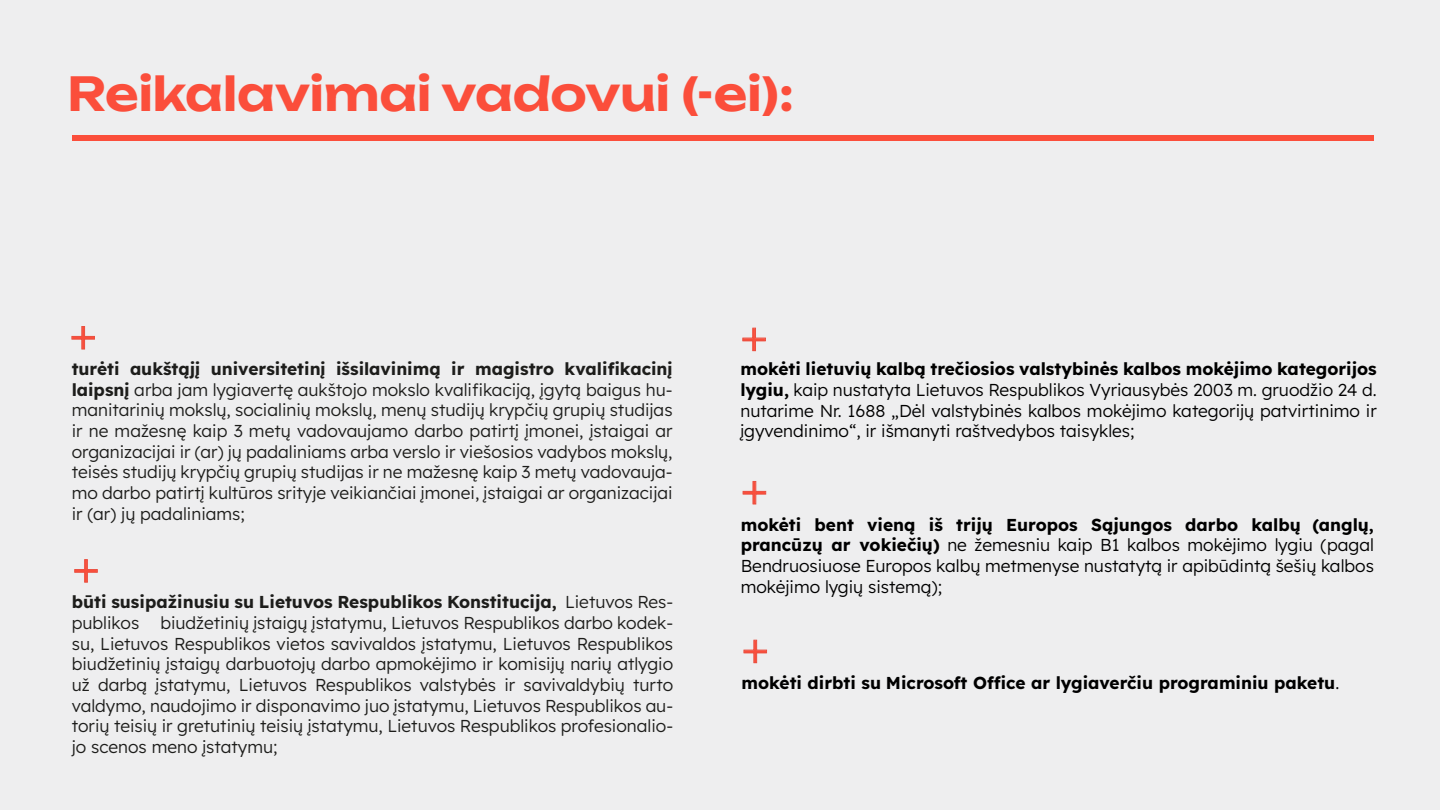
<style>
.page{position:relative;width:1440px;height:810px;background:#eeeeef}
.page>*{position:absolute;margin:0;border:0;box-sizing:border-box;transform-origin:0 0}
.t1{font:600 46.35px "Unbounded";color:#fb4e3b}
.t2{font:300 45.08px "Helvetica";color:#fb4e3b}
.t3{font:17.25px/20.7px "Lexend";color:#1d1d1b;text-align:justify}
.t4{font:17.25px/20.7px "Lexend";color:#000;text-align:justify}
</style>
<div class="page">
<svg style="left:71px;top:326px;width:24px;height:24px"></svg>
<svg style="left:74px;top:559px;width:24px;height:24px"></svg>
<svg style="left:742px;top:327px;width:24px;height:24px"></svg>
<div style="left:73px;top:136px;width:1301px;height:5px;background:#fb4e3b"></div>
<svg style="left:742px;top:481px;width:24px;height:24px"></svg>
<svg style="left:743px;top:639px;width:24px;height:24px"></svg>
<h1 class="t1" style="left:67px;top:55px;width:728px">Reikalavimai vadovui (-ei):</h1>
<h2 class="t2" style="left:68px;top:295px;width:31px">+</h2>
<p class="t3" style="left:72px;top:357px;width:602px">turėti aukštąjį universitetinį išsilavinimą ir magistro kvalifikacinį laipsnį arba jam lygiavertę aukštojo mokslo kvalifikaciją, įgytą baigus hu&shy;manitarinių mokslų, socialinių mokslų, menų studijų krypčių grupių studijas ir ne mažesnę kaip 3 metų vadovaujamo darbo patirtį įmonei, įstaigai ar organizacijai ir (ar) jų padaliniams arba verslo ir viešosios vadybos mokslų, teisės studijų krypčių grupių studijas ir ne mažesnę kaip 3 metų vadovauja&shy;mo darbo patirtį kultūros srityje veikiančiai įmonei, įstaigai ar organizacijai ir (ar) jų padaliniams;</p>
<h2 class="t2" style="left:71px;top:528px;width:31px">+</h2>
<p class="t3" style="left:72px;top:591px;width:603px">būti susipažinusiu su Lietuvos Respublikos Konstitucija, Lietuvos Res&shy;publikos biudžetinių įstaigų įstatymu, Lietuvos Respublikos darbo kodek&shy;su, Lietuvos Respublikos vietos savivaldos įstatymu, Lietuvos Respublikos biudžetinių įstaigų darbuotojų darbo apmokėjimo ir komisijų narių atlygio už darbą įstatymu, Lietuvos Respublikos valstybės ir savivaldybių turto valdymo, naudojimo ir disponavimo juo įstatymu, Lietuvos Respublikos au&shy;torių teisių ir gretutinių teisių įstatymu, Lietuvos Respublikos profesionalio&shy;jo scenos meno įstatymu;</p>
<h2 class="t2" style="left:739px;top:296px;width:31px">+</h2>
<p class="t4" style="left:740px;top:358px;width:638px">mokėti lietuvių kalbą trečiosios valstybinės kalbos mokėjimo kategorijos lygiu, kaip nustatyta Lietuvos Respublikos Vyriausybės 2003 m. gruodžio 24 d. nutarime Nr. 1688 „Dėl valstybinės kalbos mokėjimo kategorijų patvirtinimo ir įgyvendinimo“, ir išmanyti raštvedybos taisykles;</p>
<h2 class="t2" style="left:740px;top:450px;width:31px">+</h2>
<p class="t4" style="left:741px;top:513px;width:635px">mokėti bent vieną iš trijų Europos Sąjungos darbo kalbų (anglų, prancūzų ar vokiečių) ne žemesniu kaip B1 kalbos mokėjimo lygiu (pagal Bendruosiuose Europos kalbų metmenyse nustatytą ir apibūdintą šešių kalbos mokėjimo lygių sistemą);</p>
<h2 class="t2" style="left:740px;top:608px;width:31px">+</h2>
<p class="t4" style="left:742px;top:672px;width:599px">mokėti dirbti su Microsoft Office ar lygiaverčiu programiniu paketu.</p>
</div>
